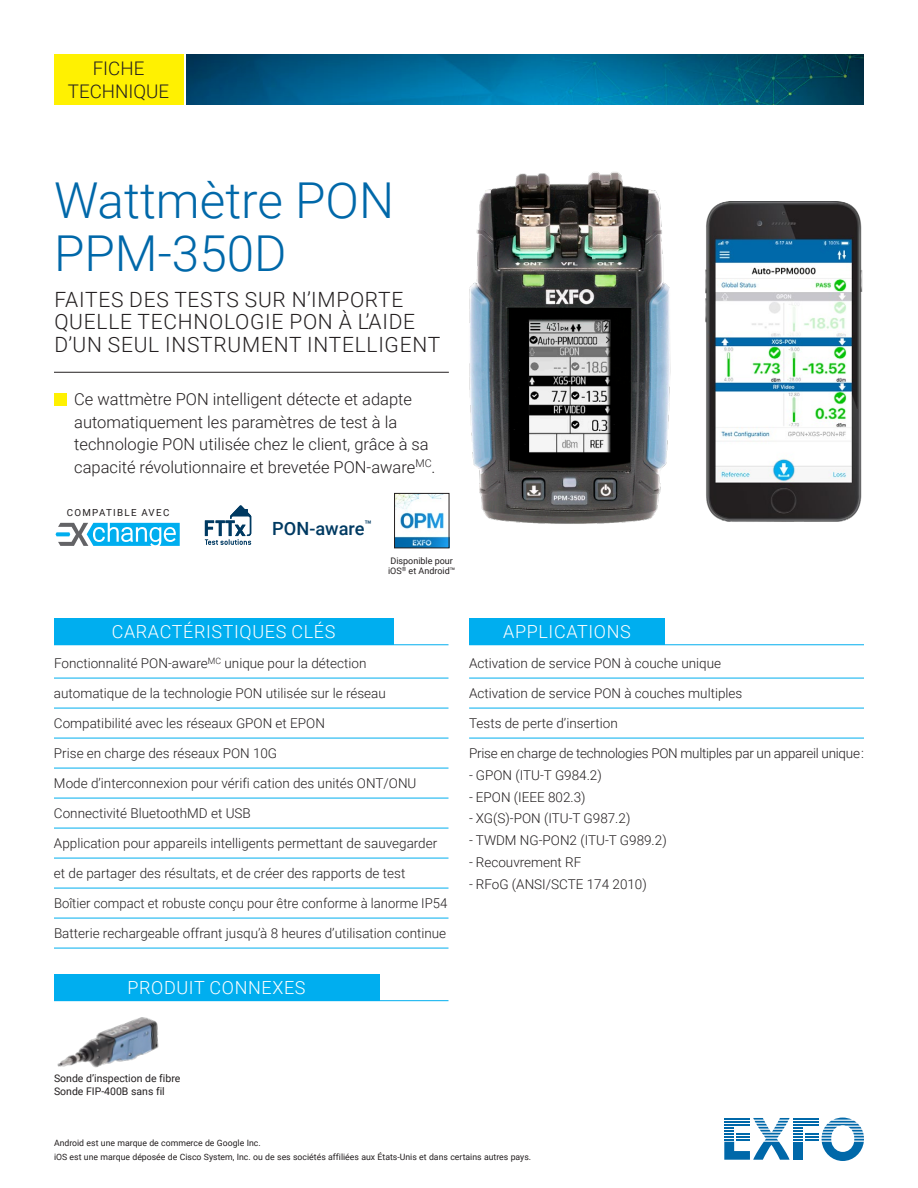
<style>
.page{position:relative;width:918px;height:1188px;background:#fff}
.page>*{position:absolute;margin:0;border:0;box-sizing:border-box;transform-origin:0 0}
.t1{font:300 49.5px/52.5px "Roboto";color:#0068a9}
.t2{font:300 21px/22.5px "Roboto";letter-spacing:.035em;color:#231f20}
.t3{font:300 18.75px/22.5px "Roboto";color:#231f20;text-align:center}
.t4{font:500 18.15px "Roboto";color:#003a62}
.t5{font:300 18px "Roboto";letter-spacing:.035em;color:#fff}
.t6{font:300 16.5px/22.5px "Roboto";color:#231f20}
.t7{font:300 13.5px "Roboto";color:#231f20}
.t8{font:300 13.5px "Roboto";letter-spacing:-.02em;color:#231f20}
.t9{font:10.5px/13.5px "Roboto";color:#231f20}
.t10{font:9.75px "Roboto";letter-spacing:.135em;color:#231f20}
.t11{font:9px/10.5px "Roboto";color:#231f20}
.t12{font:8.7px/14.4px "Roboto";color:#231f20}
</style>
<div class="page">
<img style="left:187px;top:54px;width:677px;height:51px">
<div style="left:54px;top:54px;width:129px;height:51px;background:#fff101"></div>
<svg style="left:724px;top:1118px;width:140px;height:43px"></svg>
<hr style="left:724px;top:1124px;width:26px;height:2px;background:#0068a9">
<img style="left:705px;top:202px;width:158px;height:320px">
<img style="left:469px;top:172px;width:202px;height:352px">
<img style="left:57px;top:1017px;width:102px;height:51px">
<hr style="left:54px;top:372px;width:395px;height:1px;background:#231f20">
<div style="left:54px;top:393px;width:13px;height:13px;background:#fff101"></div>
<hr style="left:54px;top:678px;width:395px;height:1px;background:#00aeef">
<hr style="left:54px;top:708px;width:395px;height:1px;background:#00aeef">
<hr style="left:54px;top:738px;width:395px;height:1px;background:#00aeef">
<hr style="left:54px;top:768px;width:395px;height:1px;background:#00aeef">
<hr style="left:54px;top:798px;width:395px;height:1px;background:#00aeef">
<hr style="left:54px;top:828px;width:395px;height:1px;background:#00aeef">
<hr style="left:54px;top:858px;width:395px;height:1px;background:#00aeef">
<hr style="left:54px;top:888px;width:395px;height:1px;background:#00aeef">
<hr style="left:54px;top:918px;width:395px;height:1px;background:#00aeef">
<hr style="left:54px;top:948px;width:395px;height:1px;background:#00aeef">
<hr style="left:469px;top:678px;width:395px;height:1px;background:#00aeef">
<hr style="left:469px;top:708px;width:395px;height:1px;background:#00aeef">
<hr style="left:469px;top:738px;width:395px;height:1px;background:#00aeef">
<div style="left:469px;top:618px;width:196px;height:27px;background:#00aeef"></div>
<hr style="left:469px;top:645px;width:196px;height:1px;background:#00aeef">
<hr style="left:665px;top:645px;width:199px;height:1px;background:#00aeef">
<div style="left:54px;top:618px;width:339px;height:27px;background:#00aeef"></div>
<hr style="left:54px;top:645px;width:339px;height:1px;background:#00aeef">
<hr style="left:393px;top:645px;width:56px;height:1px;background:#00aeef">
<div style="left:54px;top:974px;width:325px;height:27px;background:#00aeef"></div>
<hr style="left:379px;top:1000px;width:70px;height:1px;background:#00aeef">
<img style="left:396px;top:495px;width:51px;height:51px">
<div style="left:394px;top:493px;width:55px;height:55px;border:1px solid #231f20"></div>
<svg style="left:205px;top:505px;width:46px;height:40px"></svg>
<svg style="left:56px;top:523px;width:124px;height:23px"></svg>
<h3 class="t3" style="left:68px;top:57px;width:103px">FICHE<br>TECHNIQUE</h3>
<h1 class="t1" style="left:54px;top:172px;width:342px">Wattmètre PON<br>PPM-350D</h1>
<h2 class="t2" style="left:54px;top:287px;width:387px">FAITES DES TESTS SUR N’IMPORTE<br>QUELLE TECHNOLOGIE PON À L’AIDE<br>D’UN SEUL INSTRUMENT INTELLIGENT</h2>
<p class="t6" style="left:74px;top:388px;width:363px">Ce wattmètre PON intelligent détecte et adapte automatiquement les paramètres de test à la technologie PON utilisée chez le client, grâce à sa capacité révolutionnaire et brevetée PON-aware<sup>MC</sup>.</p>
<p class="t10" style="left:67px;top:506px;width:104px">COMPATIBLE AVEC</p>
<h3 class="t4" style="left:272px;top:516px;width:101px">PON-aware<sup>™</sup></h3>
<p class="t11" style="left:388px;top:555px;width:69px">Disponible pour iOS<sup>®</sup> et Android™</p>
<h3 class="t5" style="left:112px;top:619px;width:225px">CARACTÉRISTIQUES CLÉS</h3>
<h3 class="t5" style="left:503px;top:619px;width:129px">APPLICATIONS</h3>
<p class="t7" style="left:54px;top:654px;width:314px">Fonctionnalité PON-aware<sup>MC</sup> unique pour la détection</p>
<p class="t7" style="left:54px;top:684px;width:333px">automatique de la technologie PON utilisée sur le réseau</p>
<p class="t7" style="left:54px;top:714px;width:272px">Compatibilité avec les réseaux GPON et EPON</p>
<p class="t7" style="left:54px;top:744px;width:225px">Prise en charge des réseaux PON 10G</p>
<p class="t7" style="left:54px;top:774px;width:364px">Mode d’interconnexion pour vérifi cation des unités ONT/ONU</p>
<p class="t7" style="left:54px;top:804px;width:198px">Connectivité BluetoothMD et USB</p>
<p class="t7" style="left:54px;top:834px;width:385px">Application pour appareils intelligents permettant de sauvegarder</p>
<p class="t7" style="left:54px;top:864px;width:353px">et de partager des résultats, et de créer des rapports de test</p>
<p class="t7" style="left:54px;top:894px;width:395px">Boîtier compact et robuste conçu pour être conforme à lanorme IP54</p>
<p class="t7" style="left:54px;top:924px;width:394px">Batterie rechargeable offrant jusqu’à 8 heures d’utilisation continue</p>
<h3 class="t5" style="left:128px;top:975px;width:180px">PRODUIT CONNEXES</h3>
<p class="t7" style="left:469px;top:654px;width:254px">Activation de service PON à couche unique</p>
<p class="t7" style="left:469px;top:684px;width:275px">Activation de service PON à couches multiples</p>
<p class="t7" style="left:469px;top:714px;width:150px">Tests de perte d’insertion</p>
<p class="t8" style="left:469px;top:744px;width:396px">Prise en charge de technologies PON multiples par un appareil unique :</p>
<p class="t7" style="left:469px;top:766px;width:134px">- GPON (ITU-T G984.2)</p>
<p class="t7" style="left:469px;top:787px;width:118px">- EPON (IEEE 802.3)</p>
<p class="t7" style="left:469px;top:809px;width:163px">- XG(S)-PON (ITU-T G987.2)</p>
<p class="t7" style="left:469px;top:831px;width:199px">- TWDM NG-PON2 (ITU-T G989.2)</p>
<p class="t7" style="left:469px;top:853px;width:114px">- Recouvrement RF</p>
<p class="t7" style="left:469px;top:874px;width:179px">- RFoG (ANSI/SCTE 174 2010)</p>
<p class="t9" style="left:54px;top:1071px;width:128px">Sonde d’inspection de fibre<br>Sonde FIP-400B sans fil</p>
<p class="t12" style="left:54px;top:1135px;width:479px">Android est une marque de commerce de Google Inc.<br>iOS est une marque déposée de Cisco System, Inc. ou de ses sociétés affiliées aux États-Unis et dans certains autres pays.</p>
</div>
